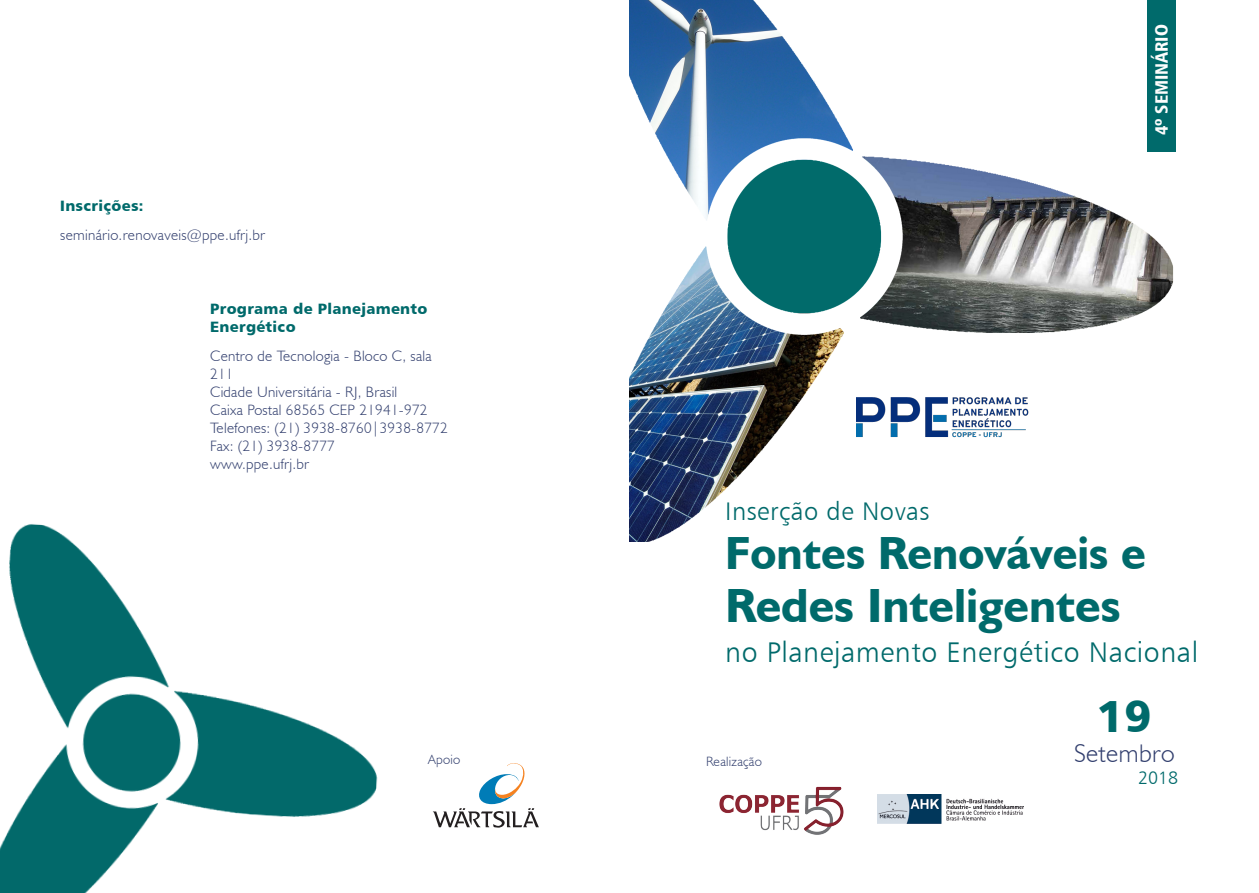
<style>
.page{position:relative;width:1259px;height:893px;background:#fff}
.page>*{position:absolute;margin:0;border:0;box-sizing:border-box;transform-origin:0 0}
.t1{font:700 48px "Humanist 521 BT";color:#006a6b}
.t2{font:700 46.5px "Humanist 521 BT";color:#006a6b}
.t3{font:45px "Humanist 777 BT Black B";color:#006a6b}
.t4{font:28.5px "Humanist 777 BT Light B";letter-spacing:.02em;color:#006a6b}
.t5{font:25.5px "Humanist 777 BT Light B";letter-spacing:.02em;color:#006a6b}
.t6{font:300 25.5px "Humanist 521 BT";letter-spacing:.02em;color:#323f6e}
.t7{font:18px "Humanist 777 BT Black Condensed B";color:#fcfcfc}
.t8{font:18px "Humanist 777 BT Light B";color:#006a6b}
.t9{font:300 15px/18px "Humanist 521 BT";letter-spacing:.02em;color:#323f6e}
.t10{font:15px/18px "Humanist 777 BT Black B";letter-spacing:.02em;color:#006a6b}
.t11{font:300 13.5px "Humanist 521 BT";letter-spacing:.02em;color:#323f6e}
</style>
<div class="page">
<img style="left:629px;top:0;width:547px;height:541px">
<div style="left:1147px;top:1px;width:28px;height:151px;background:#006a6b"></div>
<img style="left:856px;top:396px;width:172px;height:42px">
<img style="left:719px;top:786px;width:125px;height:49px">
<img style="left:0;top:524px;width:378px;height:369px">
<img style="left:877px;top:794px;width:146px;height:29px">
<svg style="left:433px;top:763px;width:106px;height:65px"></svg>
<p class="t10" style="left:60px;top:197px;width:85px">Inscrições:</p>
<p class="t9" style="left:60px;top:226px;width:206px">seminário.renovaveis@ppe.ufrj.br</p>
<p class="t10" style="left:210px;top:299px;width:219px">Programa de Planejamento<br>Energético</p>
<p class="t9" style="left:210px;top:347px;width:223px">Centro de Tecnologia - Bloco C, sala<br>211</p>
<p class="t9" style="left:210px;top:383px;width:189px">Cidade Universitária - RJ, Brasil</p>
<p class="t9" style="left:210px;top:401px;width:219px">Caixa Postal 68565 CEP 21941-972</p>
<p class="t9" style="left:210px;top:419px;width:239px">Telefones: (21) 3938-8760|3938-8772</p>
<p class="t9" style="left:210px;top:437px;width:126px">Fax: (21) 3938-8777</p>
<p class="t9" style="left:210px;top:455px;width:100px">www.ppe.ufrj.br</p>
<p class="t11" style="left:428px;top:751px;width:34px">Apoio</p>
<p class="t5" style="left:725px;top:496px;width:206px">Inserção de Novas</p>
<p class="t7" style="left:1150px;top:135px;width:112px;rotate:-90deg">4º SEMINÁRIO</p>
<p class="t2" style="left:725px;top:524px;width:422px">Fontes Renováveis e</p>
<p class="t1" style="left:725px;top:575px;width:397px">Redes Inteligentes</p>
<p class="t4" style="left:725px;top:634px;width:474px">no Planejamento Energético Nacional</p>
<p class="t11" style="left:706px;top:753px;width:57px">Realização</p>
<p class="t3" style="left:1096px;top:688px;width:57px">19</p>
<p class="t6" style="left:1074px;top:738px;width:102px">Setembro</p>
<p class="t8" style="left:1138px;top:766px;width:42px">2018</p>
</div>
